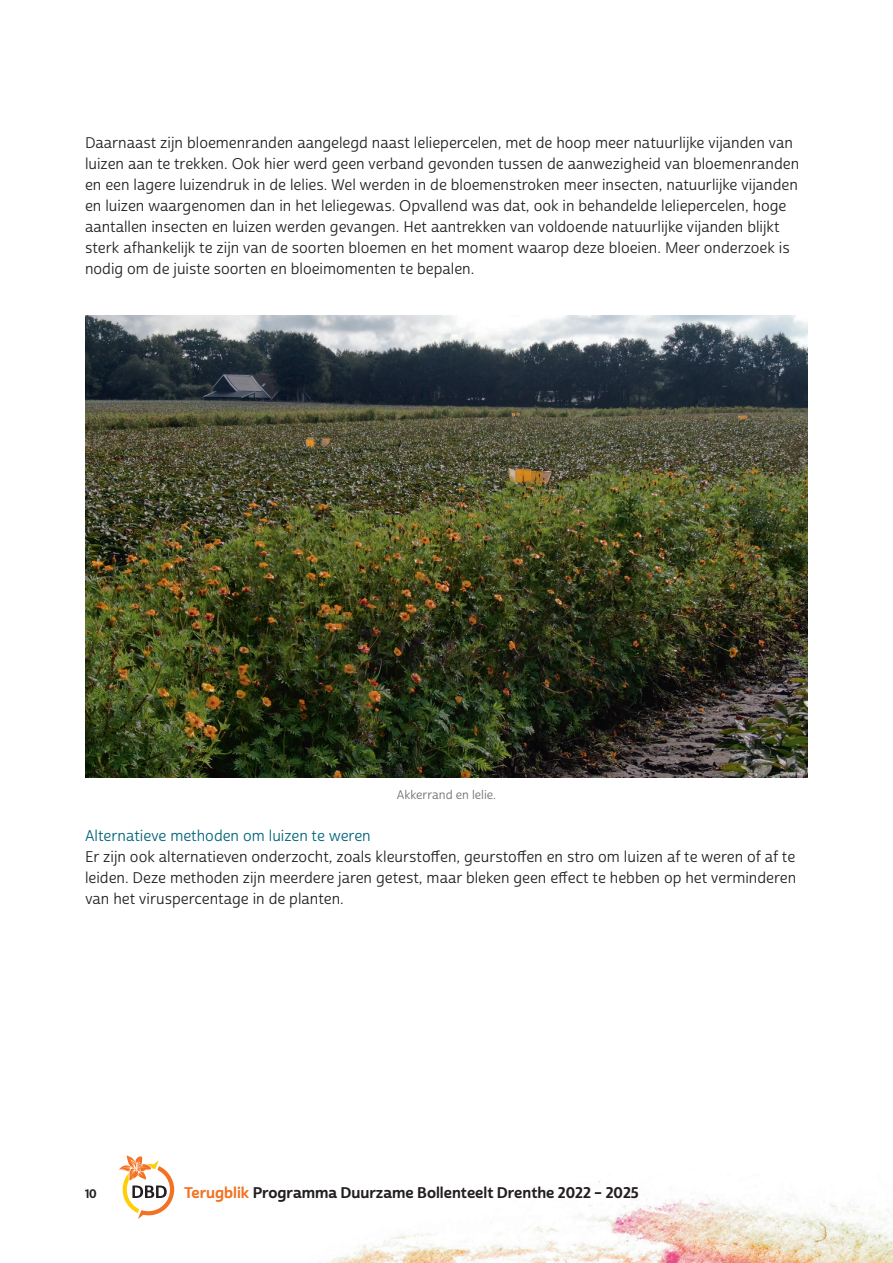
<style>
.page{position:relative;width:893px;height:1263px;background:#fff}
.page>*{position:absolute;margin:0;border:0;box-sizing:border-box;transform-origin:0 0}
.t1{font:15px/21px "Cabrito Sans Nor Reg";color:#231f20}
.t2{font:15px "Cabrito Sans Nor Bol";color:#231f20}
.t3{font:15px "Cabrito Sans Nor Reg";color:#00637a}
.t4{font:12px "Cabrito Sans Nor Reg";color:#6c6d70}
.t5{font:12px "Cabrito Sans Nor Bol";color:#231f20}
.s1{color:#f37121}
</style>
<div class="page">
<img style="left:319px;top:1181px;width:574px;height:82px">
<img style="left:85px;top:316px;width:723px;height:462px">
<svg style="left:119px;top:1156px;width:55px;height:63px"></svg>
<p class="t1" style="left:85px;top:132px;width:716px">Daarnaast zijn bloemenranden aangelegd naast leliepercelen, met de hoop meer natuurlijke vijanden van luizen aan te trekken. Ook hier werd geen verband gevonden tussen de aanwezigheid van bloemenranden en een lagere luizendruk in de lelies. Wel werden in de bloemenstroken meer insecten, natuurlijke vijanden en luizen waargenomen dan in het leliegewas. Opvallend was dat, ook in behandelde leliepercelen, hoge aantallen insecten en luizen werden gevangen. Het aantrekken van voldoende natuurlijke vijanden blijkt sterk afhankelijk te zijn van de soorten bloemen en het moment waarop deze bloeien. Meer onderzoek is nodig om de juiste soorten en bloeimomenten te bepalen.</p>
<p class="t4" style="left:397px;top:787px;width:101px">Akkerrand en lelie.</p>
<p class="t3" style="left:85px;top:826px;width:287px">Alternatieve methoden om luizen te weren</p>
<p class="t1" style="left:85px;top:846px;width:713px;text-align:justify">Er zijn ook alternatieven onderzocht, zoals kleurstofen, geurstofen en stro om luizen af te weren of af te leiden. Deze methoden zijn meerdere jaren getest, maar bleken geen efect te hebben op het verminderen van het viruspercentage in de planten.</p>
<p class="t5" style="left:85px;top:1186px;width:13px">10</p>
<p class="t2" style="left:184px;top:1183px;width:456px"><span class="s1">Terugblik</span> Programma Duurzame Bollenteelt Drenthe 2022 – 2025</p>
</div>
